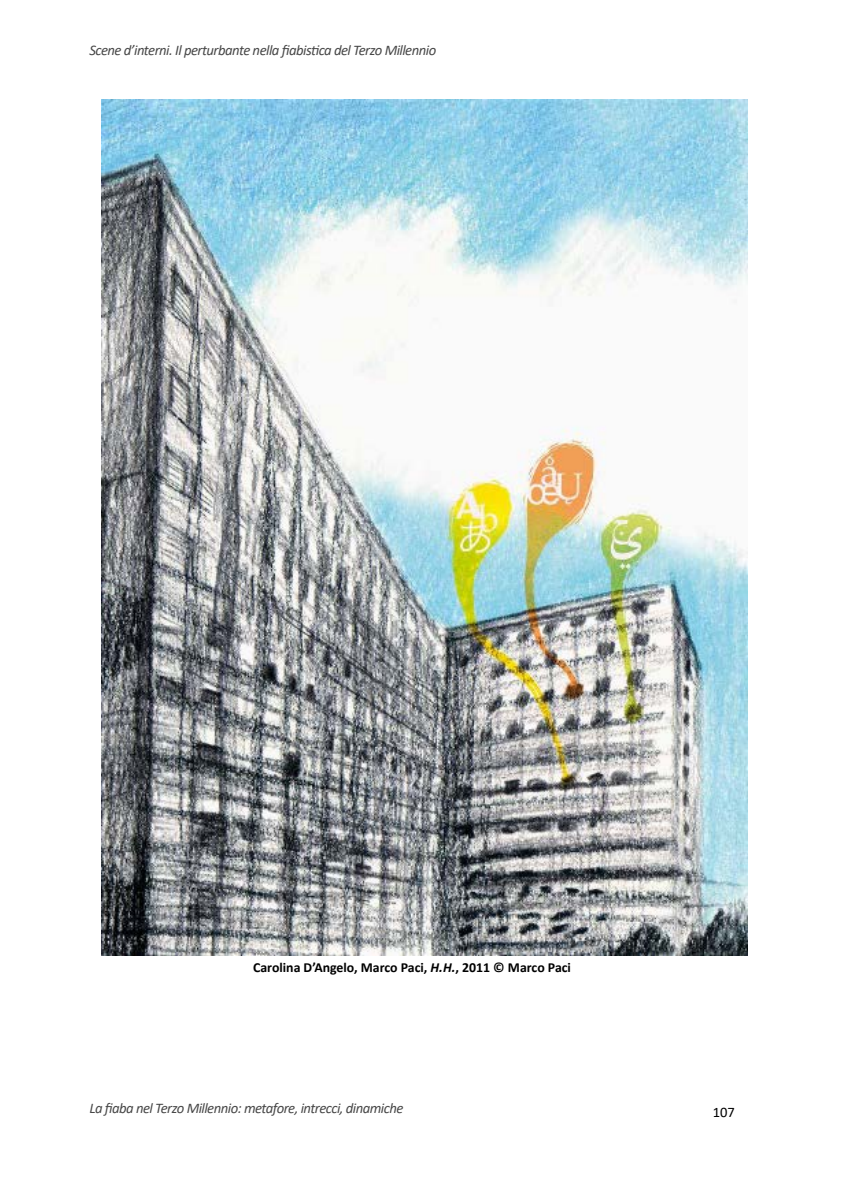
<style>
.page{position:relative;width:844px;height:1191px;background:#fff}
.page>*{position:absolute;margin:0;border:0;box-sizing:border-box;transform-origin:0 0}
.t1{font:italic 14.7px "Calibri";letter-spacing:-.035em;color:#474747}
.t2{font:14.53px "Calibri";color:#000}
.pie_img_tabla{font:700 13.83px "Calibri";color:#000}
.s1{font-style:italic}
</style>
<div class="page">
<img style="left:102px;top:99px;width:645px;height:856px">
<p class="t1" style="left:89px;top:40px;width:348px">Scene d’interni. Il perturbante nella fiabistica del Terzo Millennio</p>
<p class="pie_img_tabla" style="left:253px;top:958px;width:319px">Carolina D’Angelo, Marco Paci, <span class="s1">H.H.</span>, 2011 © Marco Paci</p>
<p class="t1" style="left:89px;top:1097px;width:315px">La fiaba nel Terzo Millennio: metafore, intrecci, dinamiche</p>
<p class="t2" style="left:712px;top:1101px;width:24px">107</p>
</div>
